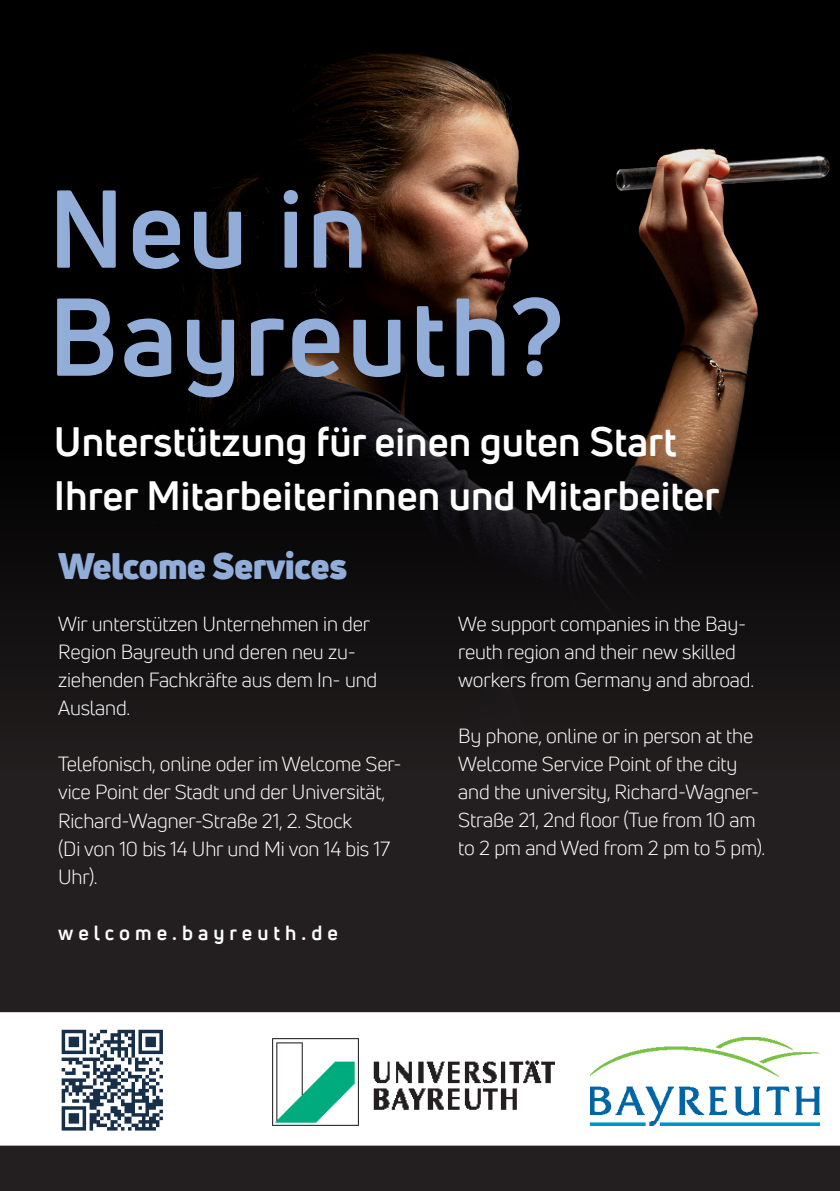
<style>
.page{position:relative;width:840px;height:1191px;background:#fff}
.page>*{position:absolute;margin:0;border:0;box-sizing:border-box;transform-origin:0 0}
.t1{font:700 108px "Uni Neue";letter-spacing:.03em;color:#91add8}
.t2{font:700 40px/54px "Uni Neue";color:#fff}
.t3{font:900 36px "Uni Neue";letter-spacing:-.02em;color:#91add8}
.t4{font:20px/28px "Uni Neue";letter-spacing:-.01em;color:#fff}
.t5{font:700 20px "Uni Neue";letter-spacing:.25em;color:#fff}
</style>
<div class="page">
<div style="left:0;top:0;width:839px;height:1191px;background:#231f20"></div>
<img style="left:0;top:0;width:839px;height:680px">
<div style="left:0;top:1012px;width:839px;height:133px;background:#fff"></div>
<div style="left:58px;top:1026px;width:108px;height:108px;background:#fff"></div>
<svg style="left:62px;top:1029px;width:101px;height:101px"></svg>
<img style="left:271px;top:1037px;width:283px;height:88px">
<img style="left:590px;top:1037px;width:228px;height:88px">
<p class="t1" style="left:48px;top:161px;width:321px">Neu in</p>
<p class="t1" style="left:48px;top:269px;width:516px">Bayreuth?</p>
<p class="t2" style="left:54px;top:414px;width:667px">Unterstützung für einen guten Start<br>Ihrer Mitarbeiterinnen und Mitarbeiter</p>
<p class="t3" style="left:58px;top:541px;width:290px">Welcome Services</p>
<p class="t4" style="left:58px;top:610px;width:320px">Wir unterstützen Unternehmen in der<br>Region Bayreuth und deren neu zu&shy;ziehenden Fachkräfte aus dem In- und<br>Ausland.</p>
<p class="t4" style="left:58px;top:750px;width:345px">Telefonisch, online oder im Welcome Ser&shy;vice Point der Stadt und der Universität,<br>Richard-Wagner-Straße 21, 2. Stock</p>
<p class="t4" style="left:58px;top:834px;width:333px">(Di von 10 bis 14 Uhr und Mi von 14 bis 17<br>Uhr).</p>
<p class="t5" style="left:58px;top:919px;width:281px">welcome.bayreuth.de</p>
<p class="t4" style="left:458px;top:610px;width:297px">We support companies in the Bay&shy;reuth region and their new skilled workers from Germany and abroad.</p>
<p class="t4" style="left:458px;top:722px;width:308px">By phone, online or in person at the Welcome Service Point of the city and the university, Richard-Wagner-Straße 21, 2nd floor (Tue from 10 am to 2 pm and Wed from 2 pm to 5 pm).</p>
</div>
